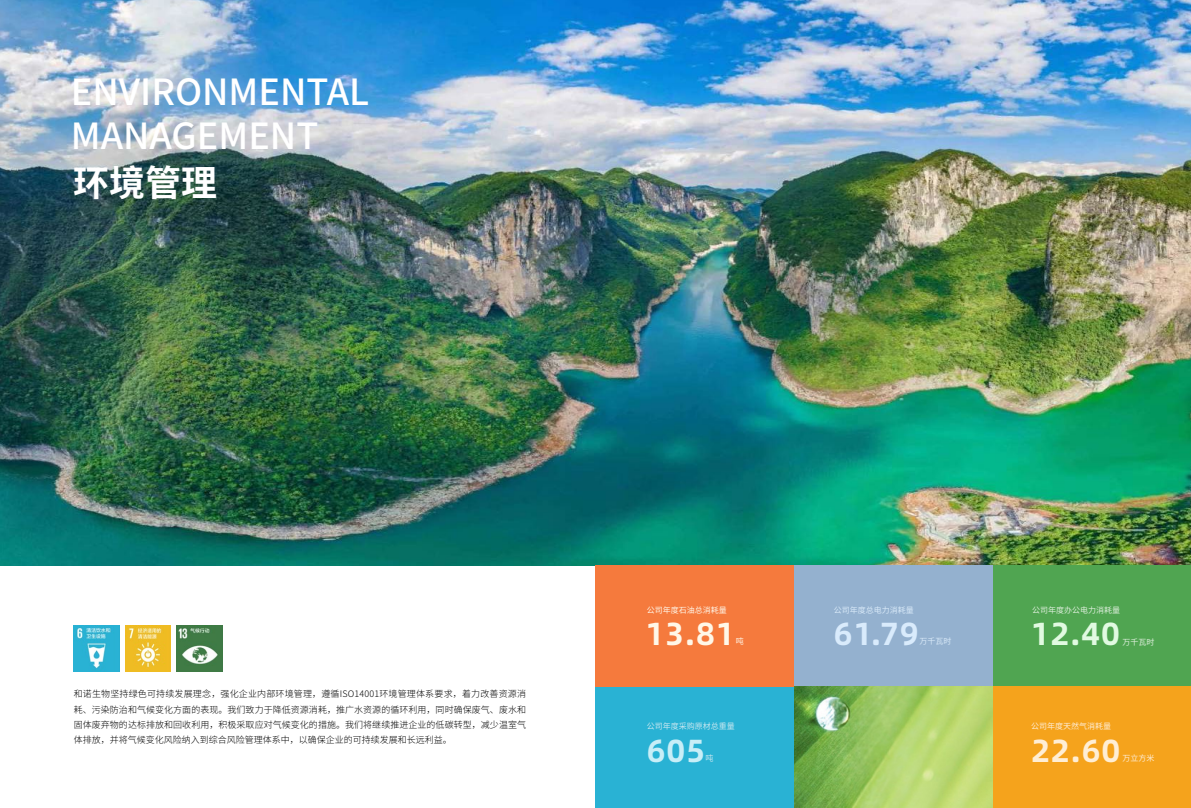
<style>
.page{position:relative;width:1191px;height:808px;background:#fff}
.page>*{position:absolute;margin:0;border:0;box-sizing:border-box;transform-origin:0 0}
.t1{font:500 36px/43.2px "Source Han Sans CN";color:#fff}
.t2{font:700 36px "Source Han Sans CN";color:#fff}
.t3{font:700 32px "Alibaba Pu Hui Ti 2 95 Extra";color:#fff7e8}
.t4{font:700 32px "Alibaba Pu Hui Ti 2 95 Extra";color:#d9ebfc}
.t5{font:700 32px "Alibaba Pu Hui Ti 2 95 Extra";color:#e1fae1}
.t6{font:700 32px "Alibaba Pu Hui Ti 2 95 Extra";color:#ffeed4}
.t7{font:700 32px "Alibaba Pu Hui Ti 2 95 Extra";color:#c8eef7}
.t8{font:300 9px/15px "Source Han Sans CN";color:#000;text-align:justify}
.t9{font:8px "Source Han Sans CN";color:#deeedc}
.t10{font:8px "Source Han Sans CN";color:#d8e9f8}
.t11{font:8px "Source Han Sans CN";color:#feecd4}
.t12{font:8px "Source Han Sans CN";color:#c8e7f0}
.t13{font:8px "Source Han Sans CN";color:#fff6e8}
</style>
<div class="page">
<img style="left:0;top:0;width:1191px;height:566px">
<img style="left:74px;top:625px;width:45px;height:46px">
<img style="left:125px;top:625px;width:46px;height:46px">
<img style="left:177px;top:625px;width:45px;height:46px">
<div style="left:992px;top:566px;width:199px;height:121px;background:#50a551"></div>
<div style="left:595px;top:687px;width:199px;height:121px;background:#29b2d4"></div>
<div style="left:992px;top:687px;width:199px;height:121px;background:#f5a31c"></div>
<div style="left:794px;top:566px;width:198px;height:121px;background:#94b1cf"></div>
<div style="left:595px;top:566px;width:199px;height:121px;background:#f57a3d"></div>
<img style="left:794px;top:686px;width:198px;height:122px">
<h1 class="t1" style="left:71px;top:71px;width:300px">ENVIRONMENTAL<br>MANAGEMENT</h1>
<h1 class="t2" style="left:73px;top:162px;width:145px">环境管理</h1>
<p class="t8" style="left:74px;top:687px;width:454px">和诺生物坚持绿色可持续发展理念，强化企业内部环境管理，遵循ISO14001环境管理体系要求，着力改善资源消耗、污染防治和气候变化方面的表现。我们致力于降低资源消耗，推广水资源的循环利用，同时确保废气、废水和固体废弃物的达标排放和回收利用，积极采取应对气候变化的措施。我们将继续推进企业的低碳转型，减少温室气体排放，并将气候变化风险纳入到综合风险管理体系中，以确保企业的可持续发展和长远利益。</p>
<p class="t13" style="left:647px;top:605px;width:81px">公司年度石油总消耗量</p>
<p class="t10" style="left:834px;top:605px;width:81px">公司年度总电力消耗量</p>
<p class="t13" style="left:736px;top:636px;width:9px">吨</p>
<p class="t10" style="left:919px;top:636px;width:33px">万千瓦时</p>
<p class="t9" style="left:1032px;top:605px;width:89px">公司年度办公电力消耗量</p>
<h2 class="t3" style="left:645px;top:609px;width:91px">13.81</h2>
<h2 class="t4" style="left:834px;top:609px;width:86px">61.79</h2>
<h2 class="t5" style="left:1030px;top:609px;width:91px">12.40</h2>
<p class="t9" style="left:1122px;top:637px;width:33px">万千瓦时</p>
<p class="t12" style="left:647px;top:722px;width:89px">公司年度采购原材总重量</p>
<p class="t12" style="left:705px;top:753px;width:9px">吨</p>
<h2 class="t7" style="left:647px;top:726px;width:60px">605</h2>
<p class="t11" style="left:1031px;top:722px;width:81px">公司年度天然气消耗量</p>
<h2 class="t6" style="left:1031px;top:726px;width:91px">22.60</h2>
<p class="t11" style="left:1122px;top:753px;width:33px">万立方米</p>
</div>
